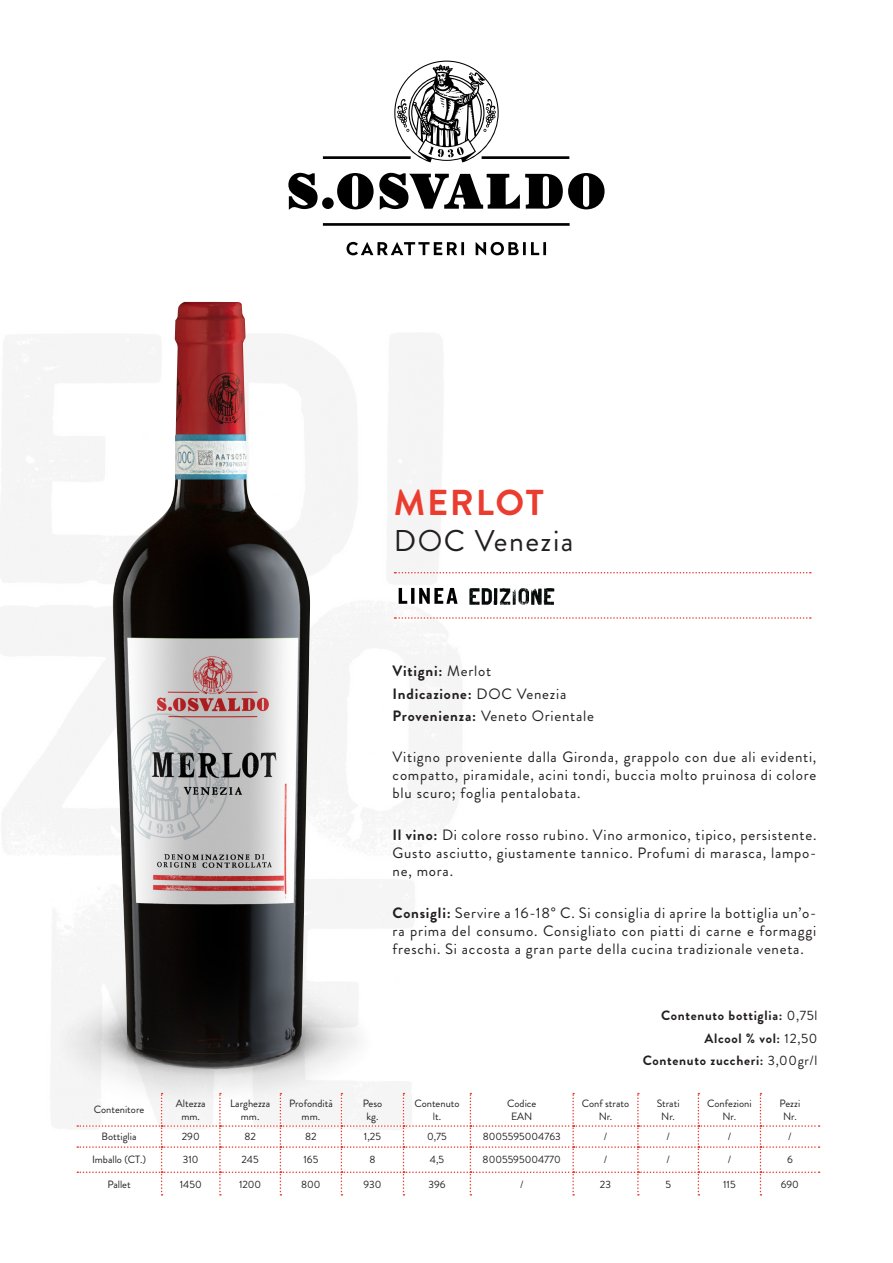
<style>
.page{position:relative;width:893px;height:1263px;background:#fff}
.page>*{position:absolute;margin:0;border:0;box-sizing:border-box;transform-origin:0 0}
.t1{font:700 36px "Brandon Grotesque";letter-spacing:.05em;color:#ea3d2f}
.t2{font:30px "Brandon Grotesque";letter-spacing:.05em;color:#231f20}
.t3{font:15px/18px "Brandon Grotesque";letter-spacing:.05em;color:#231f20;text-align:justify}
.t4{font:700 15px "Brandon Grotesque";letter-spacing:.05em;color:#231f20}
.t5{font:700 13.5px "Brandon Grotesque";letter-spacing:.05em;color:#231f20}
.t6{font:10.5px/12.8px "Brandon Grotesque";color:#231f20;text-align:center}
.s1{font-weight:400}
.s2{font-weight:700}
</style>
<div class="page">
<img style="left:2px;top:334px;width:460px;height:255px">
<img style="left:0;top:589px;width:462px;height:274px">
<img style="left:76px;top:863px;width:338px;height:285px">
<svg style="left:288px;top:61px;width:317px;height:194px"></svg>
<img style="left:51px;top:900px;width:357px;height:237px">
<img style="left:112px;top:302px;width:140px;height:762px">
<svg style="left:394px;top:572px;width:417px;height:1px"></svg>
<svg style="left:394px;top:617px;width:417px;height:2px"></svg>
<img style="left:469px;top:588px;width:86px;height:17px">
<svg style="left:399px;top:588px;width:59px;height:16px"></svg>
<svg style="left:77px;top:1093px;width:743px;height:102px"></svg>
<p class="t1" style="left:394px;top:478px;width:152px">MERLOT</p>
<p class="t2" style="left:394px;top:520px;width:181px">DOC Venezia</p>
<p class="t4" style="left:393px;top:660px;width:100px">Vitigni: <span class="s1">Merlot</span></p>
<p class="t4" style="left:393px;top:683px;width:175px">Indicazione: <span class="s1">DOC Venezia</span></p>
<p class="t3" style="left:393px;top:707px;width:203px"><span class="s2">Provenienza:</span> Veneto Orientale</p>
<p class="t3" style="left:393px;top:747px;width:425px">Vitigno proveniente dalla Gironda, grappolo con due ali evidenti, compatto, piramidale, acini tondi, buccia molto pruinosa di colore blu scuro; foglia pentalobata.</p>
<p class="t3" style="left:393px;top:825px;width:425px"><span class="s2">Il vino:</span> Di colore rosso rubino. Vino armonico, tipico, persistente.<br>Gusto asciutto, giustamente tannico. Profumi di marasca, lampo&shy;ne, mora.</p>
<p class="t3" style="left:393px;top:903px;width:425px"><span class="s2">Consigli:</span> Servire a 16-18° C. Si consiglia di aprire la bottiglia un’o&shy;ra prima del consumo. Consigliato con piatti di carne e formaggi freschi. Si accosta a gran parte della cucina tradizionale veneta.</p>
<p class="t6" style="left:94px;top:1103px;width:52px">Contenitore</p>
<p class="t6" style="left:176px;top:1097px;width:31px">Altezza</p>
<p class="t6" style="left:181px;top:1110px;width:20px">mm.</p>
<p class="t6" style="left:230px;top:1097px;width:42px">Larghezza</p>
<p class="t6" style="left:241px;top:1110px;width:20px">mm.</p>
<p class="t6" style="left:289px;top:1097px;width:45px">Profondità mm.</p>
<p class="t6" style="left:363px;top:1097px;width:21px">Peso</p>
<p class="t6" style="left:366px;top:1110px;width:13px">kg.</p>
<p class="t6" style="left:414px;top:1097px;width:47px">Contenuto</p>
<p class="t6" style="left:433px;top:1110px;width:10px">lt.</p>
<p class="t6" style="left:507px;top:1097px;width:31px">Codice</p>
<p class="t6" style="left:511px;top:1110px;width:23px">EAN</p>
<p class="t6" style="left:582px;top:1097px;width:49px">Conf strato</p>
<p class="t6" style="left:599px;top:1110px;width:15px">Nr.</p>
<p class="t5" style="left:661px;top:1006px;width:158px">Contenuto bottiglia: <span class="s1">0,75l</span></p>
<p class="t5" style="left:705px;top:1029px;width:114px">Alcool % vol: <span class="s1">12,50</span></p>
<p class="t5" style="left:643px;top:1051px;width:176px">Contenuto zuccheri: <span class="s1">3,00gr/l</span></p>
<p class="t6" style="left:657px;top:1097px;width:24px">Strati</p>
<p class="t6" style="left:661px;top:1110px;width:15px">Nr.</p>
<p class="t6" style="left:707px;top:1097px;width:46px">Confezioni</p>
<p class="t6" style="left:723px;top:1110px;width:15px">Nr.</p>
<p class="t6" style="left:780px;top:1097px;width:22px">Pezzi</p>
<p class="t6" style="left:783px;top:1110px;width:15px">Nr.</p>
<p class="t6" style="left:102px;top:1130px;width:36px">Bottiglia</p>
<p class="t6" style="left:182px;top:1130px;width:19px">290</p>
<p class="t6" style="left:244px;top:1130px;width:13px">82</p>
<p class="t6" style="left:305px;top:1130px;width:13px">82</p>
<p class="t6" style="left:364px;top:1130px;width:19px">1,25</p>
<p class="t6" style="left:427px;top:1130px;width:21px">0,75</p>
<p class="t6" style="left:483px;top:1130px;width:79px">8005595004763</p>
<p class="t6" style="left:604px;top:1130px;width:5px">/</p>
<p class="t6" style="left:666px;top:1130px;width:5px">/</p>
<p class="t6" style="left:728px;top:1130px;width:5px">/</p>
<p class="t6" style="left:788px;top:1130px;width:5px">/</p>
<p class="t6" style="left:92px;top:1153px;width:56px">Imballo (CT.)</p>
<p class="t6" style="left:183px;top:1153px;width:17px">310</p>
<p class="t6" style="left:242px;top:1153px;width:19px">245</p>
<p class="t6" style="left:303px;top:1153px;width:16px">165</p>
<p class="t6" style="left:369px;top:1153px;width:8px">8</p>
<p class="t6" style="left:430px;top:1153px;width:16px">4,5</p>
<p class="t6" style="left:483px;top:1153px;width:80px">8005595004770</p>
<p class="t6" style="left:604px;top:1153px;width:5px">/</p>
<p class="t6" style="left:666px;top:1153px;width:5px">/</p>
<p class="t6" style="left:728px;top:1153px;width:5px">/</p>
<p class="t6" style="left:787px;top:1153px;width:7px">6</p>
<p class="t6" style="left:107px;top:1178px;width:25px">Pallet</p>
<p class="t6" style="left:180px;top:1178px;width:23px">1450</p>
<p class="t6" style="left:239px;top:1178px;width:24px">1200</p>
<p class="t6" style="left:301px;top:1178px;width:21px">800</p>
<p class="t6" style="left:363px;top:1178px;width:20px">930</p>
<p class="t6" style="left:428px;top:1178px;width:19px">396</p>
<p class="t6" style="left:520px;top:1178px;width:5px">/</p>
<p class="t6" style="left:600px;top:1178px;width:13px">23</p>
<p class="t6" style="left:665px;top:1178px;width:7px">5</p>
<p class="t6" style="left:723px;top:1178px;width:14px">115</p>
<p class="t6" style="left:781px;top:1178px;width:20px">690</p>
</div>
